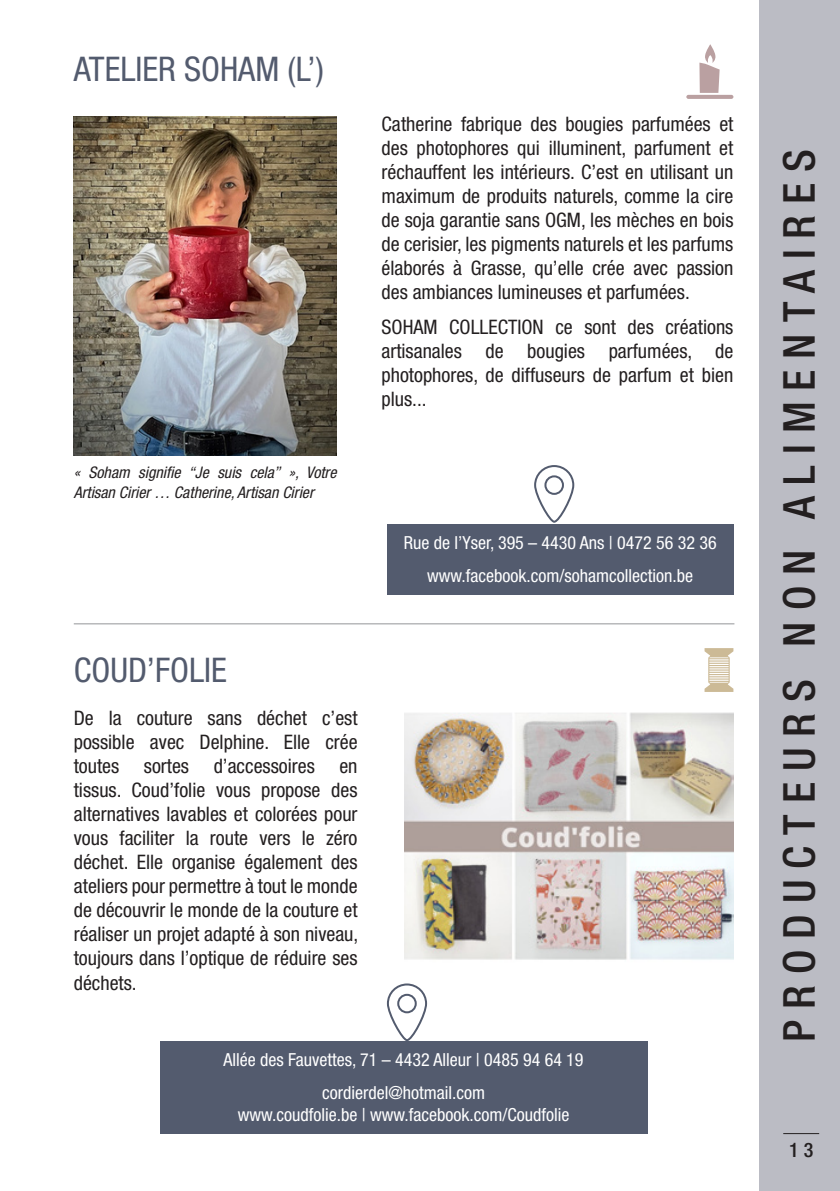
<style>
.page{position:relative;width:840px;height:1191px;background:#fff}
.page>*{position:absolute;margin:0;border:0;box-sizing:border-box;transform-origin:0 0}
.t1{font:500 condensed 44px "Helvetica Neue LT Std";letter-spacing:.25em;color:#231f20}
.Nom{font:condensed 34px "Helvetica Neue LT Std";color:#535b6e}
.Corps{font:condensed 20px/24px "Helvetica Neue LT Std";color:#231f20;text-align:justify}
.t2{font:500 condensed 20px "Helvetica Neue LT Std";color:#231f20}
.Corps-2{font:condensed 18px/21.6px "Helvetica Neue LT Std";color:#fff;text-align:center}
.Corps-3{font:italic condensed 16px/19.2px "Helvetica Neue LT Std";color:#231f20}
</style>
<div class="page">
<hr style="left:74px;top:623px;width:660px;height:1px;background:#939598">
<div style="left:758px;top:0;width:81px;height:1191px;background:#bbbcc4"></div>
<svg style="left:699px;top:44px;width:20px;height:49px"></svg>
<hr style="left:686px;top:95px;width:47px;height:4px;background:#baa0a1;border-radius:2px">
<svg style="left:704px;top:648px;width:29px;height:44px"></svg>
<hr style="left:782px;top:1133px;width:36px;height:1px;background:#231f20">
<svg style="left:534px;top:465px;width:41px;height:58px"></svg>
<svg style="left:386px;top:983px;width:42px;height:58px"></svg>
<div style="left:387px;top:524px;width:346px;height:70px;background:#535b6e"></div>
<div style="left:160px;top:1041px;width:487px;height:92px;background:#535b6e"></div>
<img style="left:74px;top:116px;width:262px;height:339px">
<img style="left:404px;top:712px;width:329px;height:248px">
<p class="Nom" style="left:74px;top:49px;width:251px">ATELIER SOHAM (L’)</p>
<p class="Corps-3" style="left:74px;top:463px;width:264px">« Soham signifie ‘‘Je suis cela’’ », Votre<br>Artisan Cirier … Catherine, Artisan Cirier</p>
<p class="Corps" style="left:381px;top:111px;width:353px">Catherine fabrique des bougies parfumées et des photophores qui illuminent, parfument et réchauffent les intérieurs. C’est en utilisant un maximum de produits naturels, comme la cire de soja garantie sans OGM, les mèches en bois de cerisier, les pigments naturels et les parfums élaborés à Grasse, qu’elle crée avec passion des ambiances lumineuses et parfumées.</p>
<p class="Corps" style="left:381px;top:315px;width:353px">SOHAM COLLECTION ce sont des créations artisanales de bougies parfumées, de photophores, de diffuseurs de parfum et bien plus...</p>
<p class="Corps-2" style="left:403px;top:532px;width:314px">Rue de l’Yser, 395 – 4430 Ans | 0472 56 32 36</p>
<p class="Corps-2" style="left:427px;top:565px;width:267px">www.facebook.com/sohamcollection.be</p>
<p class="Nom" style="left:74px;top:650px;width:155px">COUD’FOLIE</p>
<p class="Corps" style="left:74px;top:706px;width:286px">De la couture sans déchet c’est possible avec Delphine. Elle crée toutes sortes d’accessoires en tissus. Coud’folie vous propose des alternatives lavables et colorées pour vous faciliter la route vers le zéro déchet. Elle organise également des ateliers pour permettre à tout le monde de découvrir le monde de la couture et réaliser un projet adapté à son niveau, toujours dans l’optique de réduire ses déchets.</p>
<p class="Corps-2" style="left:223px;top:1049px;width:361px">Allée des Fauvettes, 71 – 4432 Alleur | 0485 94 64 19</p>
<p class="Corps-2" style="left:237px;top:1082px;width:333px">cordierdel@hotmail.com<br>www.coudfolie.be | www.facebook.com/Coudfolie</p>
<h1 class="t1" style="left:772px;top:1042px;width:894px;rotate:-90deg">PRODUCTEURS NON ALIMENTAIRES</h1>
<p class="t2" style="left:788px;top:1137px;width:26px">13</p>
</div>
